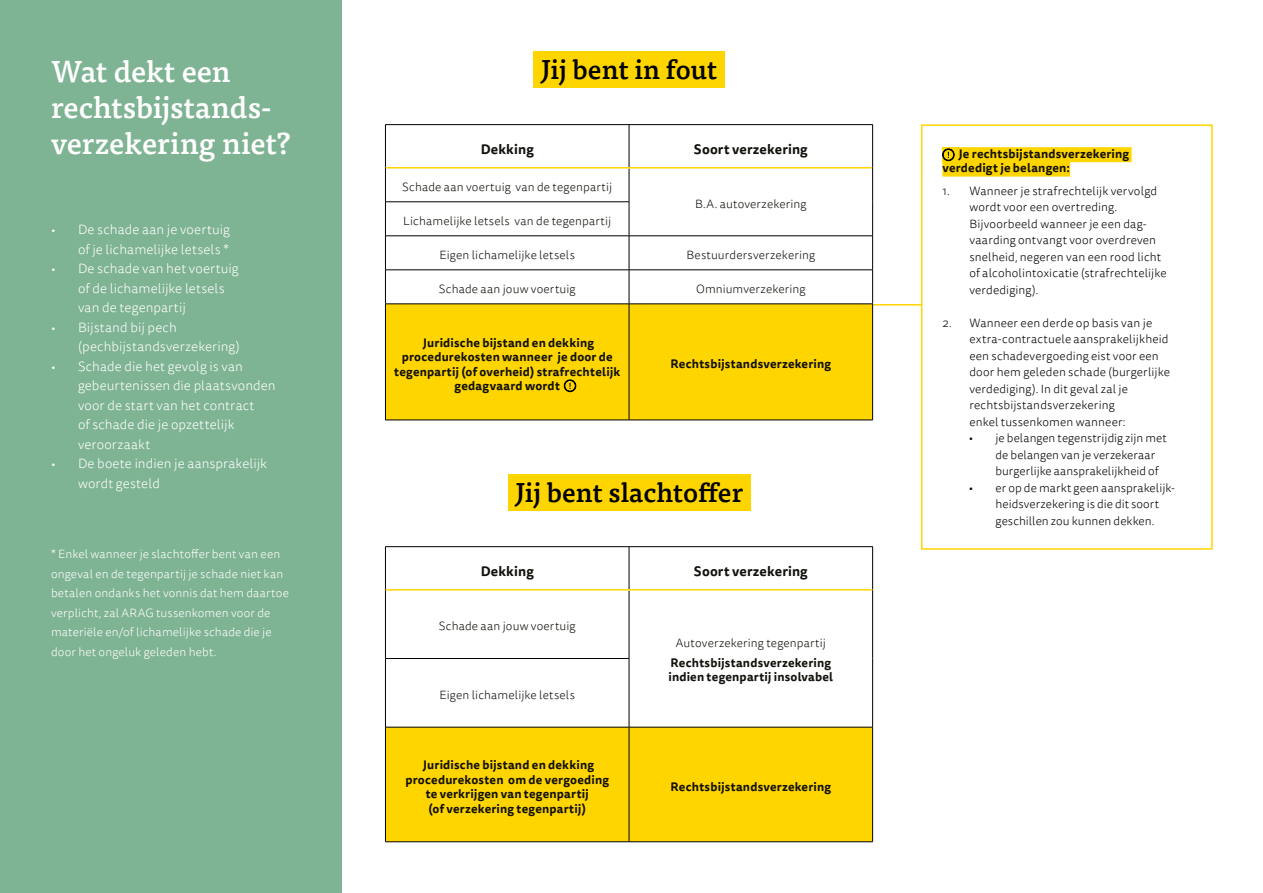
<style>
.page{position:relative;width:1263px;height:893px;background:#fff}
.page>*{position:absolute;margin:0;border:0;box-sizing:border-box;transform-origin:0 0}
.t1{font:500 30px/36px "Tisa Pro";letter-spacing:-.005em;color:#fff}
.t2{font:500 27px "Tisa Pro";color:#000}
.t3{font:300 13.5px/19.5px "Tisa Sans Pro";letter-spacing:.01em;color:#fff}
.t4{font:700 13.5px "Tisa Sans Pro";letter-spacing:.01em;color:#12110c}
.t5{font:300 12px/16.5px "Tisa Sans Pro";letter-spacing:.01em;color:#000}
.t6{font:700 12px/14.4px "Tisa Sans Pro";letter-spacing:.015em;color:#12110c}
.t7{font:300 12px "Tisa Sans Pro";letter-spacing:.01em;color:#12110c}
.t8{font:300 12px/19.5px "Tisa Sans Pro";letter-spacing:.01em;color:#fff}
.s1{color:#12110c}
.s2{font-style:italic;font-size:13.5px}
</style>
<div class="page">
<hr style="left:385px;top:304px;width:536px;height:2px;background:#ffd500">
<div style="left:0;top:0;width:341px;height:893px;background:#7eb393"></div>
<div style="left:921px;top:124px;width:292px;height:426px;border:2px solid #ffd500"></div>
<div style="left:943px;top:147px;width:17px;height:15px;background:#ffd500"></div>
<div style="left:958px;top:147px;width:173px;height:15px;background:#ffd500"></div>
<div style="left:942px;top:162px;width:128px;height:15px;background:#ffd500"></div>
<svg style="left:942px;top:147px;width:12px;height:15px"></svg>
<div style="left:386px;top:305px;width:486px;height:115px;background:#ffd500"></div>
<hr style="left:385px;top:125px;width:1px;height:43px;background:#000">
<hr style="left:629px;top:125px;width:1px;height:42px;background:#000">
<hr style="left:629px;top:169px;width:1px;height:33px;background:#000">
<hr style="left:629px;top:202px;width:1px;height:34px;background:#000">
<hr style="left:629px;top:236px;width:1px;height:34px;background:#000">
<hr style="left:629px;top:270px;width:1px;height:34px;background:#000">
<hr style="left:629px;top:304px;width:1px;height:116px;background:#000">
<hr style="left:385px;top:124px;width:244px;height:1px;background:#000">
<hr style="left:629px;top:124px;width:244px;height:1px;background:#000">
<hr style="left:385px;top:168px;width:1px;height:34px;background:#000">
<hr style="left:385px;top:202px;width:1px;height:34px;background:#000">
<hr style="left:385px;top:270px;width:1px;height:34px;background:#000">
<hr style="left:385px;top:304px;width:1px;height:116px;background:#000">
<hr style="left:385px;top:236px;width:1px;height:34px;background:#000">
<hr style="left:385px;top:202px;width:244px;height:1px;background:#000">
<hr style="left:385px;top:236px;width:244px;height:1px;background:#000">
<hr style="left:629px;top:236px;width:244px;height:1px;background:#000">
<hr style="left:385px;top:270px;width:244px;height:1px;background:#000">
<hr style="left:629px;top:270px;width:244px;height:1px;background:#000">
<hr style="left:385px;top:304px;width:244px;height:1px;background:#000">
<hr style="left:629px;top:304px;width:244px;height:1px;background:#000">
<hr style="left:385px;top:420px;width:244px;height:1px;background:#000">
<hr style="left:629px;top:420px;width:244px;height:1px;background:#000">
<hr style="left:386px;top:167px;width:243px;height:2px;background:#ffd500">
<hr style="left:629px;top:167px;width:243px;height:2px;background:#ffd500">
<hr style="left:872px;top:125px;width:1px;height:43px;background:#000">
<hr style="left:872px;top:168px;width:1px;height:34px;background:#000">
<hr style="left:872px;top:202px;width:1px;height:34px;background:#000">
<hr style="left:872px;top:236px;width:1px;height:34px;background:#000">
<hr style="left:872px;top:270px;width:1px;height:34px;background:#000">
<hr style="left:872px;top:304px;width:1px;height:116px;background:#000">
<div style="left:420px;top:336px;width:179px;height:15px;background:#ffd500"></div>
<div style="left:402px;top:351px;width:213px;height:15px;background:#ffd500"></div>
<div style="left:394px;top:365px;width:229px;height:15px;background:#ffd500"></div>
<div style="left:455px;top:380px;width:126px;height:14px;background:#ffd500"></div>
<svg style="left:564px;top:379px;width:12px;height:13px"></svg>
<div style="left:533px;top:51px;width:192px;height:37px;background:#ffd500"></div>
<div style="left:386px;top:728px;width:486px;height:113px;background:#ffd500"></div>
<hr style="left:385px;top:547px;width:1px;height:43px;background:#000">
<hr style="left:629px;top:547px;width:1px;height:42px;background:#000">
<hr style="left:872px;top:547px;width:1px;height:43px;background:#000">
<hr style="left:385px;top:590px;width:1px;height:68px;background:#000">
<hr style="left:629px;top:591px;width:1px;height:67px;background:#000">
<hr style="left:872px;top:590px;width:1px;height:68px;background:#000">
<hr style="left:385px;top:659px;width:1px;height:68px;background:#000">
<hr style="left:629px;top:659px;width:1px;height:68px;background:#000">
<hr style="left:872px;top:658px;width:1px;height:69px;background:#000">
<hr style="left:385px;top:727px;width:1px;height:115px;background:#000">
<hr style="left:629px;top:727px;width:1px;height:115px;background:#000">
<hr style="left:872px;top:727px;width:1px;height:115px;background:#000">
<hr style="left:385px;top:546px;width:244px;height:1px;background:#000">
<hr style="left:629px;top:546px;width:244px;height:1px;background:#000">
<hr style="left:385px;top:658px;width:244px;height:1px;background:#000">
<hr style="left:385px;top:727px;width:244px;height:1px;background:#000">
<hr style="left:629px;top:727px;width:244px;height:1px;background:#000">
<hr style="left:385px;top:841px;width:244px;height:1px;background:#000">
<hr style="left:629px;top:841px;width:244px;height:1px;background:#000">
<hr style="left:386px;top:589px;width:243px;height:2px;background:#ffd500">
<hr style="left:629px;top:589px;width:243px;height:2px;background:#ffd500">
<div style="left:420px;top:759px;width:176px;height:15px;background:#ffd500"></div>
<div style="left:405px;top:773px;width:206px;height:15px;background:#ffd500"></div>
<div style="left:426px;top:788px;width:163px;height:15px;background:#ffd500"></div>
<div style="left:428px;top:802px;width:160px;height:15px;background:#ffd500"></div>
<div style="left:508px;top:474px;width:242px;height:37px;background:#ffd500"></div>
<h1 class="t1" style="left:51px;top:52px;width:241px">Wat dekt een rechtsbijstands&shy;verzekering niet?</h1>
<p class="t3" style="left:51px;top:221px;width:180px;text-align:right">• De schade aan je voertuig of je lichamelijke letsels *</p>
<p class="t3" style="left:78px;top:259px;width:162px;text-indent:-27px">• De schade van het voertuig of de lichamelijke letsels van de tegenpartij</p>
<p class="t3" style="left:78px;top:318px;width:163px;text-indent:-27px">• Bijstand bij pech (pechbijstandsverzekering)</p>
<p class="t3" style="left:78px;top:357px;width:199px;text-indent:-27px">• Schade die het gevolg is van gebeurtenissen die plaatsvonden voor de start van het contract<br>of schade die je opzettelijk veroorzaakt</p>
<p class="t3" style="left:78px;top:454px;width:191px;text-indent:-27px">• De boete indien je aansprakelijk wordt gesteld</p>
<p class="t8" style="left:51px;top:545px;width:239px">* Enkel wanneer je slachtoffer bent van een ongeval en de tegenpartij je schade niet kan betalen ondanks het vonnis dat hem daartoe verplicht, zal ARAG tussenkomen voor de materiële en/of lichamelijke schade die je door het ongeluk geleden hebt.</p>
<h2 class="t2" style="left:541px;top:49px;width:178px">Jij bent in fout</h2>
<p class="t4" style="left:481px;top:139px;width:55px">Dekking</p>
<p class="t4" style="left:694px;top:139px;width:115px">Soort verzekering</p>
<p class="t7" style="left:402px;top:179px;width:211px">Schade aan voertuig van de tegenpartij</p>
<p class="t7" style="left:695px;top:196px;width:113px">B.A. autoverzekering</p>
<p class="t7" style="left:403px;top:213px;width:210px">Lichamelijke letsels van de tegenpartij</p>
<p class="t7" style="left:439px;top:247px;width:137px">Eigen lichamelijke letsels</p>
<p class="t7" style="left:686px;top:247px;width:130px">Bestuurdersverzekering</p>
<p class="t7" style="left:439px;top:281px;width:138px">Schade aan jouw voertuig</p>
<p class="t7" style="left:696px;top:281px;width:111px">Omniumverzekering</p>
<p class="t6" style="left:394px;top:335px;width:228px;text-align:center">Juridische bijstand en dekking procedurekosten wanneer je door de tegenpartij (of overheid) strafrechtelijk gedagvaard wordt</p>
<p class="t6" style="left:670px;top:357px;width:162px">Rechtsbijstandsverzekering</p>
<h2 class="t2" style="left:515px;top:472px;width:229px">Jij bent slachtoffer</h2>
<p class="t4" style="left:481px;top:561px;width:55px">Dekking</p>
<p class="t4" style="left:694px;top:561px;width:115px">Soort verzekering</p>
<p class="t7" style="left:439px;top:618px;width:138px">Schade aan jouw voertuig</p>
<p class="t7" style="left:439px;top:687px;width:137px">Eigen lichamelijke letsels</p>
<p class="t6" style="left:405px;top:758px;width:205px;text-align:center">Juridische bijstand en dekking procedurekosten om de vergoeding te verkrijgen van tegenpartij<br>(of verzekering tegenpartij)</p>
<p class="t7" style="left:676px;top:636px;width:152px">Autoverzekering tegenpartij</p>
<p class="t6" style="left:668px;top:656px;width:166px">Rechtsbijstandsverzekering indien tegenpartij insolvabel</p>
<p class="t6" style="left:670px;top:780px;width:162px">Rechtsbijstandsverzekering</p>
<p class="t6" style="left:942px;top:146px;width:188px;text-indent:16px">Je rechtsbijstandsverzekering verdedigt je belangen:</p>
<p class="t5" style="left:969px;top:183px;width:199px;text-indent:-27px"><span class="s1">1.</span> Wanneer je strafrechtelijk vervolgd wordt voor een overtreding.<br>Bijvoorbeeld wanneer je een dag&shy;vaarding ontvangt voor overdreven snelheid, negeren van een rood licht of alcoholintoxicatie (strafrechtelijke verdediging).</p>
<p class="t5" style="left:969px;top:315px;width:202px;text-indent:-27px"><span class="s1">2.</span> Wanneer een derde op basis van je extra-contractuele aansprakelijkheid een schadevergoeding eist voor een door hem geleden schade (burgerlijke verdediging). In dit geval zal je rechtsbijstandsverzekering<br>enkel tussenkomen wanneer:</p>
<p class="t5" style="left:995px;top:430px;width:173px;text-indent:-27px"><span class="s2">•</span> je belangen tegenstrijdig zijn met de belangen van je verzekeraar burgerlijke aansprakelijkheid of</p>
<p class="t5" style="left:995px;top:480px;width:181px;text-indent:-27px"><span class="s2">•</span> er op de markt geen aansprakelijk&shy;heidsverzekering is die dit soort geschillen zou kunnen dekken.</p>
</div>
